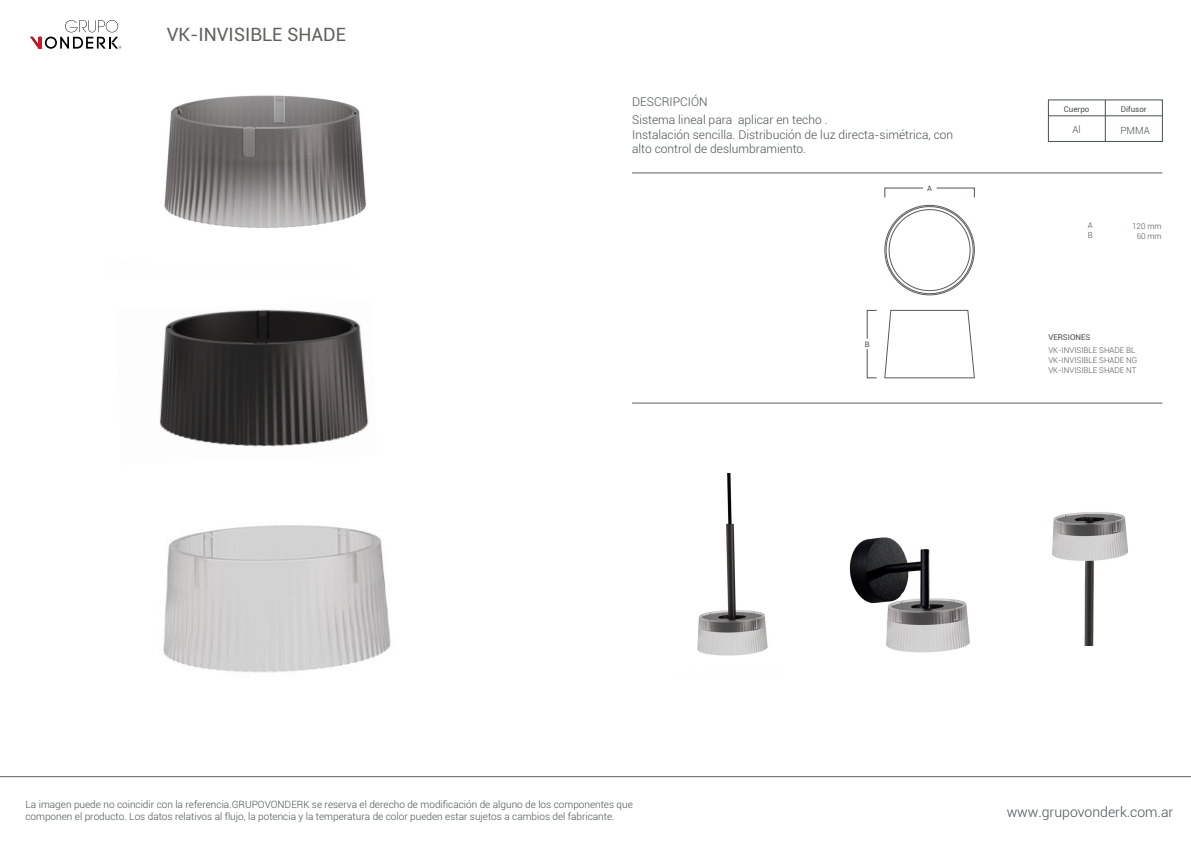
<style>
.page{position:relative;width:1191px;height:842px;background:#fff}
.page>*{position:absolute;margin:0;border:0;box-sizing:border-box;transform-origin:0 0}
.t1{font:18.6px "Roboto";color:#61605c}
.t2{font:300 14px "Roboto";color:#464f50}
.t3{font:300 12px/14.4px "Roboto";color:#464f50}
.t4{font:300 10px/12px "Roboto";color:#464f50}
.t5{font:300 9.9px "Roboto";color:#464f50}
.t6{font:300 8px/9.6px "Roboto";color:#4f5455}
.t7{font:8px "Roboto";color:#464f50}
.t8{font:300 8px/10.1px "Roboto";color:#464f50;text-align:center}
.t9{font:8px "Roboto";color:#4b4b4d}
.t10{font:7.7px "Roboto";color:#464f50}
</style>
<div class="page">
<hr style="left:632px;top:173px;width:530px;height:1px;background:#61605c">
<hr style="left:632px;top:403px;width:530px;height:1px;background:#61605c">
<hr style="left:0;top:776px;width:1191px;height:1px;background:#61605c">
<hr style="left:1048px;top:116px;width:114px;height:1px;background:#485051">
<hr style="left:1105px;top:100px;width:1px;height:41px;background:#485051">
<div style="left:1048px;top:100px;width:115px;height:42px;border:1px solid #485051"></div>
<svg style="left:30px;top:20px;width:91px;height:29px"></svg>
<svg style="left:885px;top:188px;width:38px;height:10px"></svg>
<svg style="left:936px;top:188px;width:39px;height:10px"></svg>
<svg style="left:867px;top:349px;width:10px;height:29px"></svg>
<svg style="left:867px;top:310px;width:10px;height:29px"></svg>
<div style="left:889px;top:209px;width:81px;height:82px;border:1px solid #595c59;border-radius:50%"></div>
<svg style="left:884px;top:310px;width:91px;height:68px"></svg>
<img style="left:697px;top:473px;width:71px;height:183px">
<img style="left:164px;top:95px;width:202px;height:133px">
<img style="left:159px;top:309px;width:210px;height:138px">
<img style="left:163px;top:525px;width:228px;height:148px">
<img style="left:849px;top:537px;width:121px;height:116px">
<img style="left:1052px;top:512px;width:76px;height:134px">
<h1 class="t1" style="left:167px;top:22px;width:181px">VK-INVISIBLE SHADE</h1>
<p class="t3" style="left:632px;top:95px;width:77px">DESCRIPCIÓN</p>
<p class="t3" style="left:632px;top:113px;width:323px">Sistema lineal para aplicar en techo .<br>Instalación sencilla. Distribución de luz directa-simétrica, con alto control de deslumbramiento.</p>
<p class="t10" style="left:927px;top:183px;width:6px">A</p>
<p class="t10" style="left:865px;top:339px;width:6px">B</p>
<p class="t7" style="left:1064px;top:103px;width:27px">Cuerpo</p>
<p class="t7" style="left:1121px;top:103px;width:27px">Difusor</p>
<p class="t5" style="left:1073px;top:122px;width:10px">Al</p>
<p class="t5" style="left:1120px;top:123px;width:31px">PMMA</p>
<p class="t8" style="left:1088px;top:221px;width:6px;line-height:9.6px;text-align:left">A<br>B</p>
<p class="t8" style="left:1132px;top:221px;width:31px">120 mm<br>60 mm</p>
<p class="t9" style="left:1048px;top:332px;width:43px">VERSIONES</p>
<p class="t6" style="left:1048px;top:346px;width:91px">VK-INVISIBLE SHADE BL<br>VK-INVISIBLE SHADE NG<br>VK-INVISIBLE SHADE NT</p>
<p class="t4" style="left:25px;top:799px;width:609px">La imagen puede no coincidir con la referencia.GRUPOVONDERK se reserva el derecho de modificación de alguno de los componentes que componen el producto. Los datos relativos al flujo, la potencia y la temperatura de color pueden estar sujetos a cambios del fabricante.</p>
<h2 class="t2" style="left:1007px;top:803px;width:168px">www.grupovonderk.com.ar</h2>
</div>
